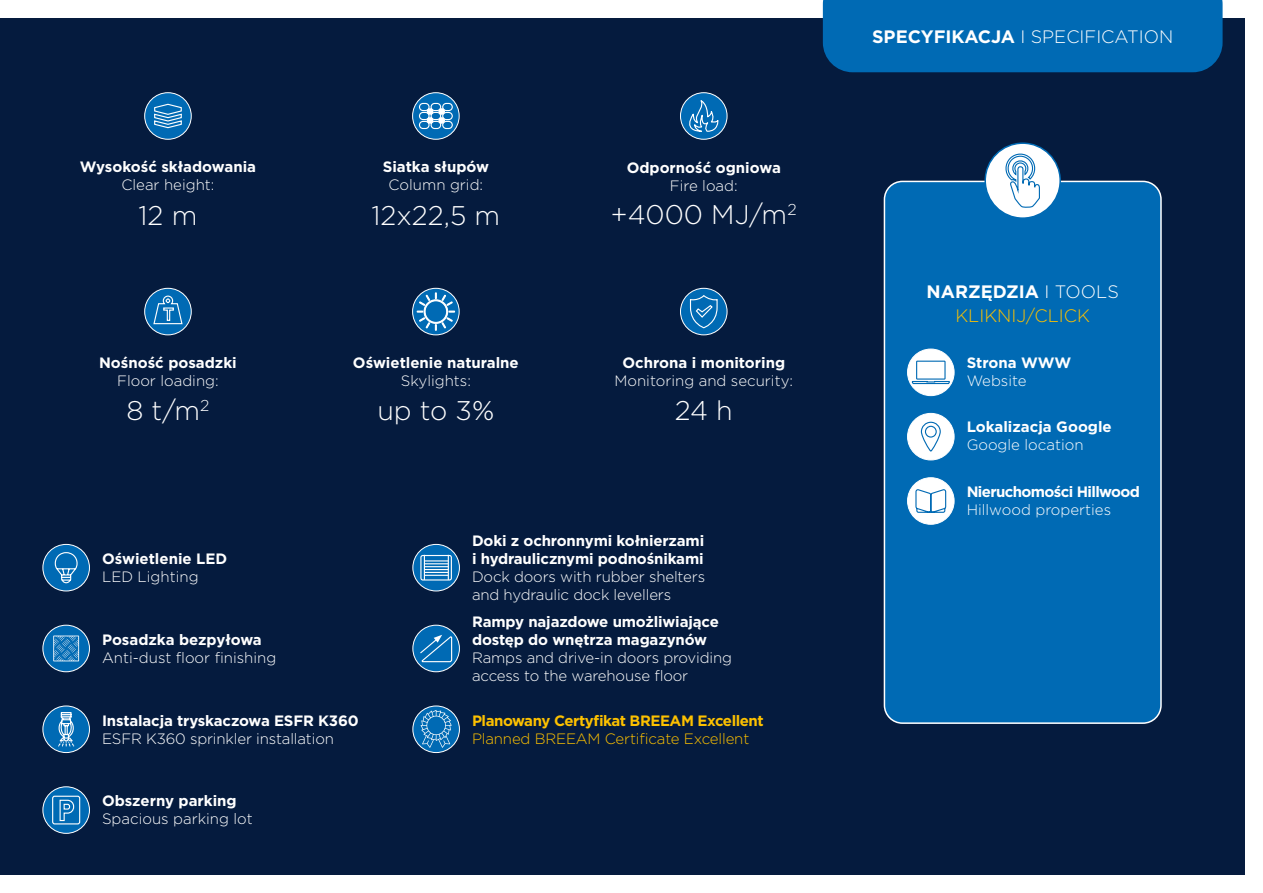
<style>
.page{position:relative;width:1263px;height:893px;background:#fff}
.page>*{position:absolute;margin:0;border:0;box-sizing:border-box;transform-origin:0 0}
.t1{font:300 27px "Gotham";color:#fff}
.t2{font:300 18px "Gotham";color:#fff}
.t3{font:700 18px "Gotham";color:#fff}
.t4{font:300 18px "Gotham";color:#fdc100}
.t5{font:700 15px/18px "Gotham";letter-spacing:-.01em;color:#fff}
.t6{font:300 15px/18px "Gotham";color:#fff}
.t7{font:700 15px "Gotham";letter-spacing:-.03em;color:#fdc100}
.t8{font:300 15px "Gotham";letter-spacing:-.01em;color:#fdc100}
.t9{font:700 15px "Gotham";letter-spacing:-.04em;color:#fff}
.s1{font-weight:700}
.s2{font-weight:300}
</style>
<div class="page">
<div style="left:0;top:18px;width:1245px;height:857px;background:#051b3e"></div>
<div style="left:884px;top:181px;width:277px;height:542px;background:#006ab4;border-radius:18px"></div>
<div style="left:884px;top:181px;width:278px;height:543px;border:2px solid #fff;border-radius:18px"></div>
<div style="left:985px;top:143px;width:75px;height:75px;background:#fff;border-radius:50%"></div>
<div style="left:984px;top:142px;width:77px;height:77px;border:2px solid #006ab4;border-radius:50%"></div>
<svg style="left:1005px;top:153px;width:35px;height:55px"></svg>
<div style="left:823px;top:0;width:399px;height:72px;background:#006ab4"></div>
<div style="left:43px;top:544px;width:46px;height:47px;background:#006ab4;border-radius:50%"></div>
<div style="left:43px;top:544px;width:47px;height:47px;border:1px solid #fff;border-radius:50%"></div>
<svg style="left:54px;top:552px;width:24px;height:32px"></svg>
<svg style="left:413px;top:544px;width:46px;height:47px"></svg>
<div style="left:412px;top:544px;width:48px;height:47px;border:1px solid #fff;border-radius:50%"></div>
<div style="left:420px;top:555px;width:32px;height:25px;border:1px solid #fff;border-radius:2px"></div>
<svg style="left:424px;top:555px;width:25px;height:25px"></svg>
<svg style="left:43px;top:625px;width:46px;height:47px"></svg>
<div style="left:43px;top:625px;width:47px;height:47px;border:1px solid #fff;border-radius:50%"></div>
<svg style="left:53px;top:636px;width:26px;height:25px"></svg>
<div style="left:413px;top:625px;width:46px;height:47px;background:#006ab4;border-radius:50%"></div>
<div style="left:412px;top:625px;width:48px;height:47px;border:1px solid #fff;border-radius:50%"></div>
<svg style="left:420px;top:635px;width:33px;height:28px"></svg>
<div style="left:43px;top:706px;width:46px;height:46px;background:#006ab4;border-radius:50%"></div>
<div style="left:43px;top:706px;width:47px;height:47px;border:1px solid #fff;border-radius:50%"></div>
<svg style="left:58px;top:712px;width:17px;height:35px"></svg>
<div style="left:413px;top:706px;width:46px;height:46px;background:#006ab4;border-radius:50%"></div>
<div style="left:412px;top:706px;width:48px;height:47px;border:1px solid #fff;border-radius:50%"></div>
<svg style="left:421px;top:710px;width:31px;height:38px"></svg>
<div style="left:43px;top:787px;width:46px;height:46px;background:#006ab4;border-radius:50%"></div>
<div style="left:43px;top:786px;width:47px;height:48px;border:1px solid #fff;border-radius:50%"></div>
<svg style="left:52px;top:795px;width:29px;height:30px"></svg>
<div style="left:907px;top:413px;width:47px;height:47px;background:#fff;border-radius:50%"></div>
<div style="left:907px;top:413px;width:47px;height:47px;border:1px solid #fff;border-radius:50%"></div>
<svg style="left:920px;top:421px;width:21px;height:31px"></svg>
<div style="left:907px;top:349px;width:47px;height:47px;background:#fff;border-radius:50%"></div>
<div style="left:907px;top:349px;width:47px;height:47px;border:1px solid #fff;border-radius:50%"></div>
<div style="left:916px;top:361px;width:29px;height:19px;border:1px solid #006ab4"></div>
<svg style="left:911px;top:380px;width:39px;height:5px"></svg>
<div style="left:907px;top:478px;width:47px;height:46px;background:#fff;border-radius:50%"></div>
<div style="left:907px;top:477px;width:47px;height:48px;border:1px solid #fff;border-radius:50%"></div>
<svg style="left:915px;top:489px;width:32px;height:24px"></svg>
<div style="left:145px;top:93px;width:46px;height:46px;background:#006ab4;border-radius:50%"></div>
<div style="left:144px;top:92px;width:48px;height:48px;border:1px solid #fff;border-radius:50%"></div>
<svg style="left:154px;top:103px;width:28px;height:26px"></svg>
<div style="left:413px;top:93px;width:46px;height:46px;background:#006ab4;border-radius:50%"></div>
<div style="left:412px;top:92px;width:47px;height:48px;border:1px solid #fff;border-radius:50%"></div>
<svg style="left:419px;top:102px;width:34px;height:28px"></svg>
<div style="left:680px;top:93px;width:47px;height:46px;background:#006ab4;border-radius:50%"></div>
<div style="left:680px;top:92px;width:47px;height:48px;border:1px solid #fff;border-radius:50%"></div>
<div style="left:145px;top:288px;width:46px;height:47px;background:#006ab4;border-radius:50%"></div>
<div style="left:144px;top:288px;width:48px;height:47px;border:1px solid #fff;border-radius:50%"></div>
<svg style="left:153px;top:295px;width:30px;height:30px"></svg>
<svg style="left:413px;top:288px;width:46px;height:47px"></svg>
<div style="left:412px;top:288px;width:47px;height:47px;border:1px solid #fff;border-radius:50%"></div>
<svg style="left:417px;top:293px;width:38px;height:37px"></svg>
<svg style="left:680px;top:288px;width:47px;height:47px"></svg>
<div style="left:680px;top:288px;width:47px;height:47px;border:1px solid #fff;border-radius:50%"></div>
<svg style="left:684px;top:92px;width:35px;height:237px"></svg>
<p class="t5" style="left:80px;top:158px;width:178px">Wysokość składowania</p>
<p class="t6" style="left:121px;top:175px;width:95px">Clear height:</p>
<h1 class="t1" style="left:139px;top:198px;width:60px">12 m</h1>
<p class="t5" style="left:99px;top:353px;width:139px">Nośność posadzki</p>
<p class="t6" style="left:117px;top:371px;width:103px">Floor loading:</p>
<h1 class="t1" style="left:126px;top:394px;width:85px">8 t/m<sup>2</sup></h1>
<p class="t5" style="left:102px;top:549px;width:127px">Oświetlenie LED</p>
<p class="t6" style="left:102px;top:567px;width:98px">LED Lighting</p>
<p class="t5" style="left:102px;top:630px;width:161px">Posadzka bezpyłowa</p>
<p class="t6" style="left:102px;top:648px;width:176px">Anti-dust floor finishing</p>
<p class="t5" style="left:383px;top:158px;width:108px">Siatka słupów</p>
<p class="t6" style="left:389px;top:175px;width:96px">Column grid:</p>
<h1 class="t1" style="left:372px;top:198px;width:130px">12x22,5 m</h1>
<p class="t5" style="left:353px;top:353px;width:167px">Oświetlenie naturalne</p>
<p class="t6" style="left:401px;top:371px;width:72px">Skylights:</p>
<h1 class="t1" style="left:377px;top:394px;width:118px">up to 3%</h1>
<p class="t5" style="left:627px;top:159px;width:156px">Odporność ogniowa</p>
<p class="t6" style="left:670px;top:176px;width:69px">Fire load:</p>
<h1 class="t1" style="left:611px;top:197px;width:187px">+4000 MJ/m<sup>2</sup></h1>
<p class="t5" style="left:622px;top:353px;width:164px">Ochrona i monitoring</p>
<p class="t6" style="left:614px;top:371px;width:180px">Monitoring and security:</p>
<h1 class="t1" style="left:675px;top:394px;width:59px">24 h</h1>
<p class="t5" style="left:472px;top:531px;width:234px">Doki z ochronnymi kołnierzami i hydraulicznymi podnośnikami</p>
<p class="t6" style="left:472px;top:567px;width:235px">Dock doors with rubber shelters and hydraulic dock levellers</p>
<p class="t5" style="left:472px;top:612px;width:248px">Rampy najazdowe umożliwiające dostęp do wnętrza magazynów</p>
<p class="t6" style="left:472px;top:648px;width:261px">Ramps and drive-in doors providing access to the warehouse floor</p>
<p class="t5" style="left:102px;top:711px;width:258px">Instalacja tryskaczowa ESFR K360</p>
<p class="t6" style="left:102px;top:729px;width:233px">ESFR K360 sprinkler installation</p>
<p class="t5" style="left:102px;top:792px;width:136px">Obszerny parking</p>
<p class="t6" style="left:102px;top:810px;width:152px">Spacious parking lot</p>
<p class="t7" style="left:472px;top:710px;width:293px">Planowany Certyfikat BREEAM Excellent</p>
<p class="t8" style="left:472px;top:729px;width:279px">Planned BREEAM Certificate Excellent</p>
<p class="t2" style="left:872px;top:25px;width:303px"><span class="s1">SPECYFIKACJA</span> I SPECIFICATION</p>
<p class="t3" style="left:926px;top:279px;width:194px">NARZĘDZIA <span class="s2">I TOOLS</span></p>
<p class="t4" style="left:955px;top:304px;width:136px">KLIKNIJ/CLICK</p>
<p class="t5" style="left:967px;top:353px;width:106px">Strona WWW</p>
<p class="t6" style="left:967px;top:371px;width:61px">Website</p>
<p class="t5" style="left:967px;top:418px;width:147px">Lokalizacja Google</p>
<p class="t6" style="left:967px;top:435px;width:118px">Google location</p>
<p class="t9" style="left:967px;top:481px;width:175px">Nieruchomości Hillwood</p>
<p class="t6" style="left:967px;top:500px;width:146px">Hillwood properties</p>
</div>
